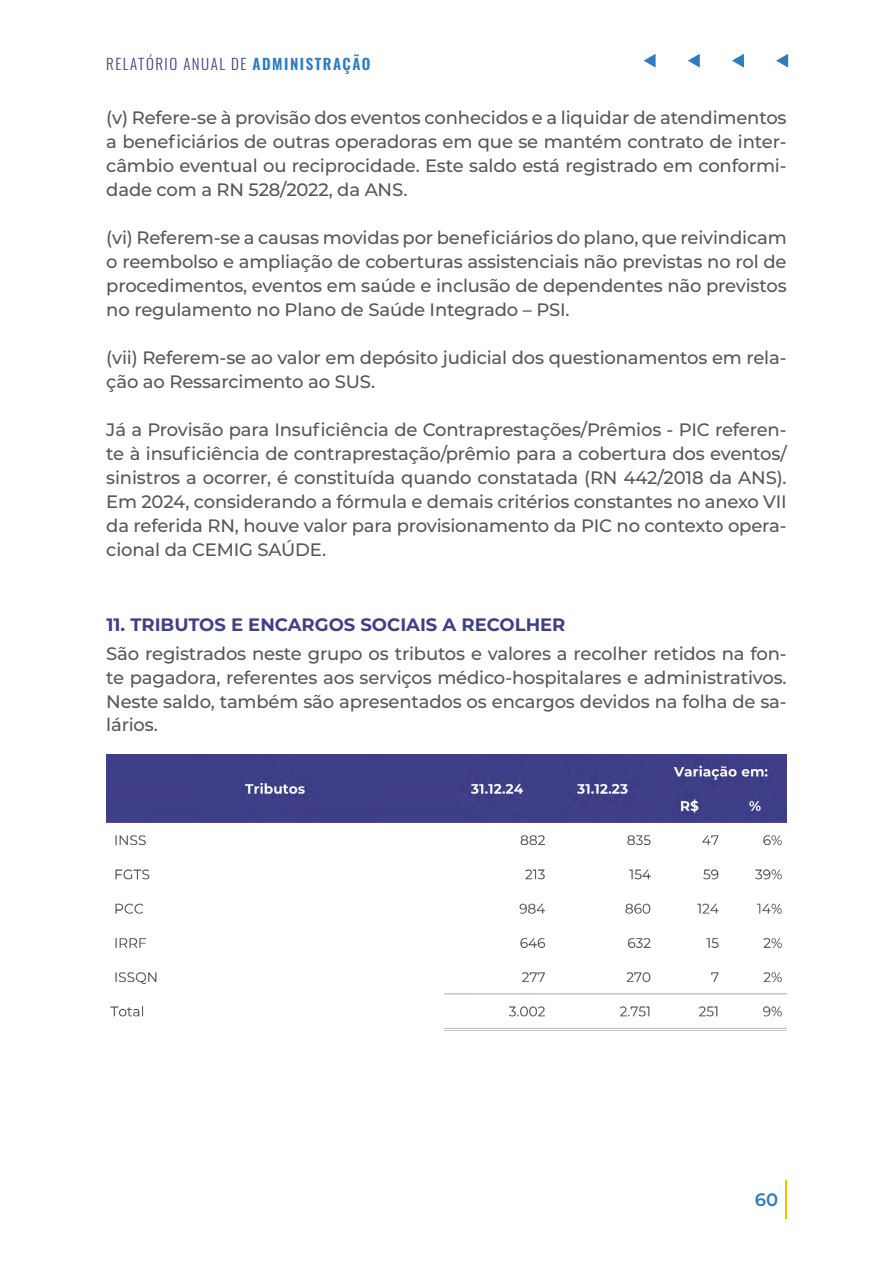
<style>
.page{position:relative;width:893px;height:1263px;background:#fff}
.page>*{position:absolute;margin:0;border:0;box-sizing:border-box;transform-origin:0 0}
.t1{font:500 18px/24px "Montserrat";letter-spacing:-.01em;color:#575756;text-align:justify}
.t2{font:700 18px "Montserrat";color:#403f87}
.t3{font:600 18px "Montserrat";color:#2e7cc0}
.t4{font:300 15px "Oswald";letter-spacing:.1em;color:#403f87}
.s1{font-weight:600;color:#2e7cc0}
</style>
<div class="page">
<svg style="left:644px;top:54px;width:12px;height:14px"></svg>
<svg style="left:688px;top:54px;width:12px;height:14px"></svg>
<svg style="left:732px;top:54px;width:12px;height:14px"></svg>
<svg style="left:776px;top:54px;width:12px;height:14px"></svg>
<hr style="left:785px;top:1180px;width:2px;height:39px;background:#f2c100">
<img style="left:106px;top:755px;width:681px;height:276px">
<p class="t4" style="left:106px;top:50px;width:266px">RELATÓRIO ANUAL DE <span class="s1">ADMINISTRAÇÃO</span></p>
<p class="t1" style="left:106px;top:105px;width:682px">(v) Refere-se à provisão dos eventos conhecidos e a liquidar de atendimentos a beneficiários de outras operadoras em que se mantém contrato de inter&shy;câmbio eventual ou reciprocidade. Este saldo está registrado em conformi&shy;dade com a RN 528/2022, da ANS.</p>
<p class="t1" style="left:106px;top:225px;width:682px">(vi) Referem-se a causas movidas por beneficiários do plano, que reivindicam o reembolso e ampliação de coberturas assistenciais não previstas no rol de procedimentos, eventos em saúde e inclusão de dependentes não previstos no regulamento no Plano de Saúde Integrado – PSI.</p>
<p class="t1" style="left:106px;top:345px;width:682px">(vii) Referem-se ao valor em depósito judicial dos questionamentos em rela&shy;ção ao Ressarcimento ao SUS.</p>
<p class="t1" style="left:106px;top:417px;width:682px">Já a Provisão para Insuficiência de Contraprestações/Prêmios - PIC referen&shy;te à insuficiência de contraprestação/prêmio para a cobertura dos eventos/ sinistros a ocorrer, é constituída quando constatada (RN 442/2018 da ANS).<br>Em 2024, considerando a fórmula e demais critérios constantes no anexo VII da referida RN, houve valor para provisionamento da PIC no contexto opera&shy;cional da CEMIG SAÚDE.</p>
<p class="t2" style="left:106px;top:612px;width:461px">11. TRIBUTOS E ENCARGOS SOCIAIS A RECOLHER</p>
<p class="t1" style="left:106px;top:640px;width:682px">São registrados neste grupo os tributos e valores a recolher retidos na fon&shy;te pagadora, referentes aos serviços médico-hospitalares e administrativos.<br>Neste saldo, também são apresentados os encargos devidos na folha de sa&shy;lários.</p>
<p class="t3" style="left:755px;top:1187px;width:25px">60</p>
</div>
